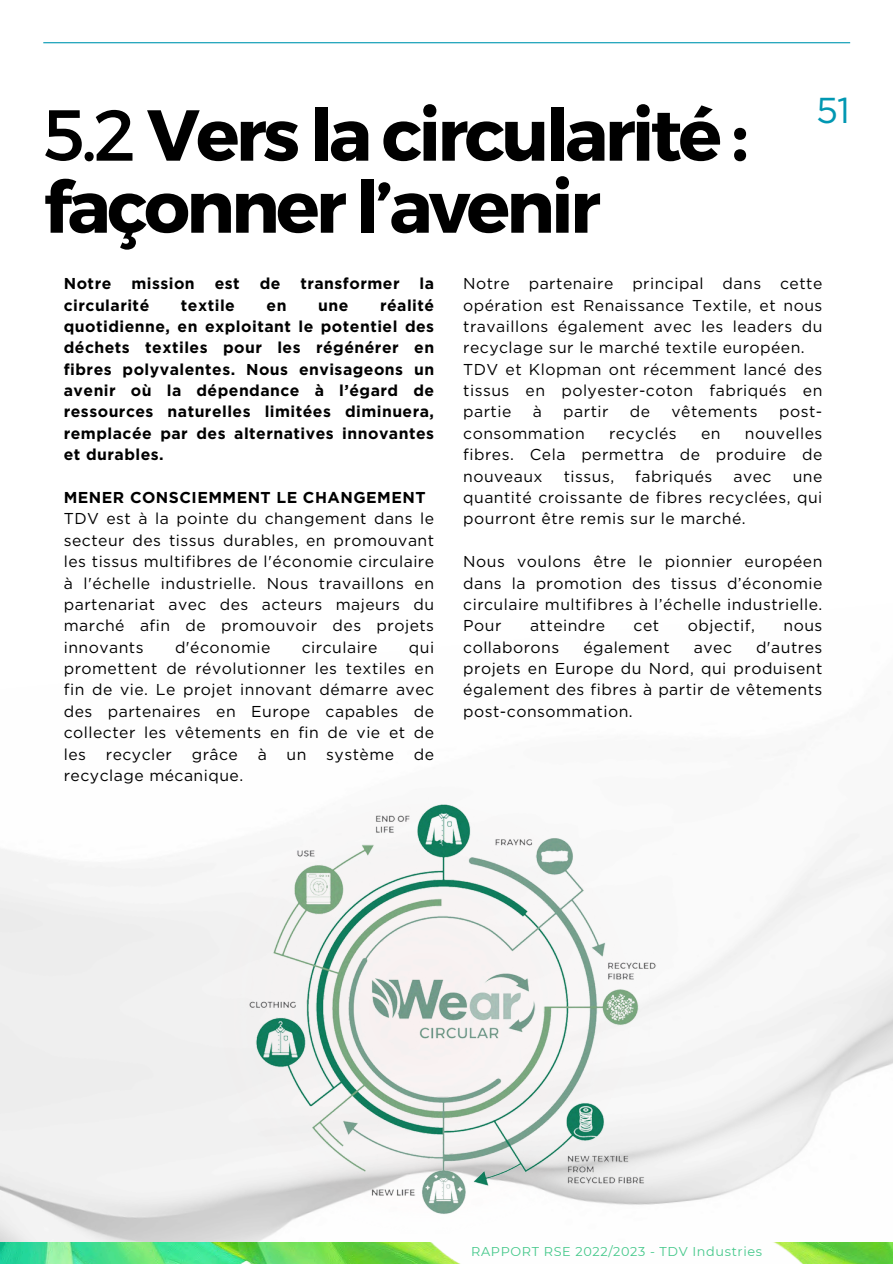
<style>
.page{position:relative;width:893px;height:1264px;background:#fff}
.page>*{position:absolute;margin:0;border:0;box-sizing:border-box;transform-origin:0 0}
.t1{font:700 72px/72px "Montserrat";letter-spacing:-.05em;color:#000}
.t2{font:36px "Gotham";color:#0097b2}
.t3{font:15.75px/21.3px "Gotham";letter-spacing:.03em;color:#000;text-align:justify}
.t4{font:700 15.75px/21.3px "Gotham";letter-spacing:.03em;color:#000;text-align:justify}
.t5{font:12.75px "Montserrat";letter-spacing:.05em;color:#44c88a}
.s1{font-weight:400}
</style>
<div class="page">
<hr style="left:43px;top:42px;width:807px;height:1px;background:#0097b2">
<img style="left:0;top:1242px;width:459px;height:21px">
<img style="left:772px;top:1242px;width:120px;height:21px">
<img style="left:235px;top:789px;width:433px;height:453px">
<h3 class="t1" style="left:43px;top:95px;width:706px"><span class="s1">5.2</span> Vers la circularité : façonner l’avenir</h3>
<h1 class="t2" style="left:816px;top:89px;width:35px">51</h1>
<p class="t4" style="left:64px;top:273px;width:49px">Notre</p>
<p class="t4" style="left:131px;top:273px;width:65px">mission</p>
<p class="t4" style="left:215px;top:273px;width:27px">est</p>
<p class="t4" style="left:260px;top:273px;width:22px">de</p>
<p class="t4" style="left:300px;top:273px;width:101px">transformer</p>
<p class="t4" style="left:419px;top:273px;width:16px">la</p>
<p class="t4" style="left:64px;top:294px;width:87px">circularité</p>
<p class="t4" style="left:181px;top:294px;width:55px">textile</p>
<p class="t4" style="left:266px;top:294px;width:21px">en</p>
<p class="t4" style="left:318px;top:294px;width:32px">une</p>
<p class="t4" style="left:64px;top:294px;width:372px;text-indent:316px">réalité quotidienne, en exploitant le potentiel des déchets textiles pour les régénérer en fibres polyvalentes. Nous envisageons un avenir où la dépendance à l’égard de ressources naturelles limitées diminuera, remplacée par des alternatives innovantes et durables.</p>
<p class="t4" style="left:64px;top:486px;width:363px">MENER CONSCIEMMENT LE CHANGEMENT</p>
<p class="t3" style="left:64px;top:508px;width:372px">TDV est à la pointe du changement dans le secteur des tissus durables, en promouvant les tissus multifibres de l'économie circulaire à l'échelle industrielle. Nous travaillons en partenariat avec des acteurs majeurs du marché afin de promouvoir des projets innovants</p>
<p class="t3" style="left:175px;top:636px;width:97px">d'économie</p>
<p class="t3" style="left:302px;top:636px;width:77px">circulaire</p>
<p class="t3" style="left:64px;top:636px;width:372px;text-indent:345px">qui promettent de révolutionner les textiles en fin de vie. Le projet innovant démarre avec des partenaires en Europe capables de collecter les vêtements en fin de vie et de les</p>
<p class="t3" style="left:106px;top:743px;width:68px">recycler</p>
<p class="t3" style="left:192px;top:743px;width:48px">grâce</p>
<p class="t3" style="left:258px;top:743px;width:11px">à</p>
<p class="t3" style="left:286px;top:743px;width:21px">un</p>
<p class="t3" style="left:326px;top:743px;width:69px">système</p>
<p class="t3" style="left:414px;top:743px;width:22px">de</p>
<p class="t3" style="left:64px;top:764px;width:181px">recyclage mécanique.</p>
<p class="t3" style="left:463px;top:273px;width:360px;text-align:left">Notre partenaire principal dans cette opération est Renaissance Textile, et nous travaillons également avec les leaders du recyclage sur le marché textile européen.<br>TDV et Klopman ont récemment lancé des tissus en polyester-coton fabriqués en partie</p>
<p class="t3" style="left:532px;top:401px;width:11px">à</p>
<p class="t3" style="left:563px;top:401px;width:47px">partir</p>
<p class="t3" style="left:630px;top:401px;width:22px">de</p>
<p class="t3" style="left:671px;top:401px;width:88px">vêtements</p>
<p class="t3" style="left:779px;top:401px;width:45px">post-</p>
<p class="t3" style="left:463px;top:422px;width:123px">consommation</p>
<p class="t3" style="left:609px;top:422px;width:69px">recyclés</p>
<p class="t3" style="left:701px;top:422px;width:21px">en</p>
<p class="t3" style="left:463px;top:422px;width:360px;text-indent:282px">nouvelles fibres. Cela permettra de produire de nouveaux</p>
<p class="t3" style="left:563px;top:465px;width:52px">tissus,</p>
<p class="t3" style="left:635px;top:465px;width:78px">fabriqués</p>
<p class="t3" style="left:733px;top:465px;width:40px">avec</p>
<p class="t3" style="left:463px;top:465px;width:360px;text-indent:329px">une quantité croissante de fibres recyclées, qui pourront être remis sur le marché.</p>
<h3 class="t3" style="left:463px;top:551px;width:360px">Nous voulons être le pionnier européen dans la promotion des tissus d’économie circulaire multifibres à l’échelle industrielle.<br>Pour</h3>
<h3 class="t3" style="left:530px;top:615px;width:76px">atteindre</h3>
<h3 class="t3" style="left:633px;top:615px;width:27px">cet</h3>
<h3 class="t3" style="left:687px;top:615px;width:69px">objectif,</h3>
<h3 class="t3" style="left:783px;top:615px;width:40px">nous</h3>
<h3 class="t3" style="left:463px;top:636px;width:98px">collaborons</h3>
<h3 class="t3" style="left:583px;top:636px;width:88px">également</h3>
<h3 class="t3" style="left:693px;top:636px;width:40px">avec</h3>
<h3 class="t3" style="left:463px;top:636px;width:360px;text-indent:293px">d'autres projets en Europe du Nord, qui produisent également des fibres à partir de vêtements post-consommation.</h3>
<p class="t5" style="left:471px;top:1243px;width:292px">RAPPORT RSE 2022/2023 - TDV Industries</p>
</div>
